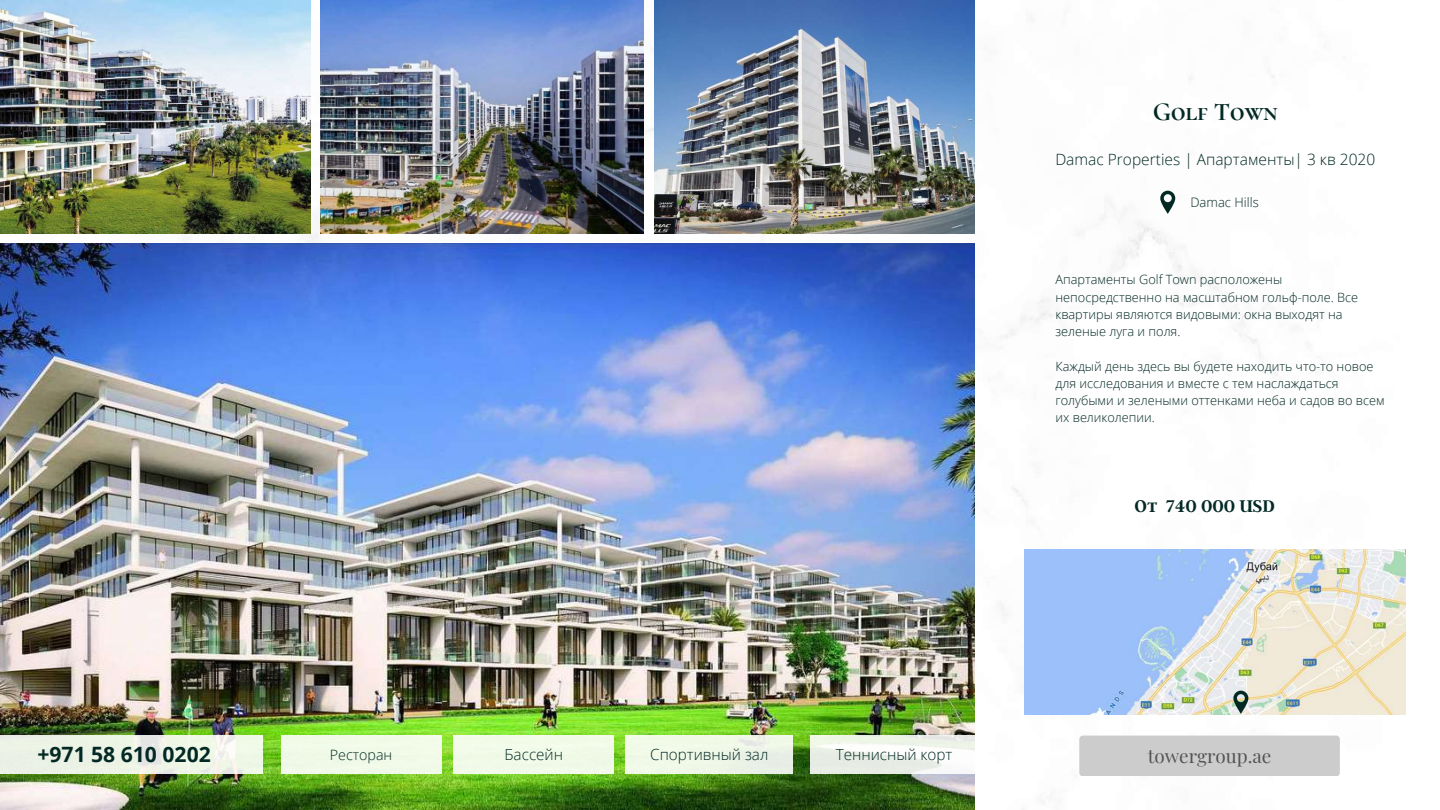
<style>
.page{position:relative;width:1440px;height:810px;background:#fff}
.page>*{position:absolute;margin:0;border:0;box-sizing:border-box;transform-origin:0 0}
.t1{font:700 25.4px "Cormorant SC";color:#022924}
.t2{font:700 21.1px "Open Sans";color:#022924}
.t3{font:18.9px "Playfair Display";color:#545454}
.t4{font:600 18.8px "Argent CF";color:#022924}
.t5{font:300 15.5px "Open Sans";color:#022924}
.t6{font:300 15.3px "Open Sans";color:#022924}
.t7{font:300 14.3px "Open Sans";color:#022924}
.t8{font:300 13.1px "Open Sans";color:#022924}
.t9{font:300 12.8px/17.2px "Open Sans";color:#022924}
</style>
<div class="page">
<img style="left:0;top:0;width:1406px;height:810px">
<img style="left:0;top:244px;width:974px;height:566px">
<img style="left:0;top:0;width:311px;height:233px">
<img style="left:321px;top:0;width:322px;height:234px">
<img style="left:654px;top:0;width:320px;height:233px">
<div style="left:1079px;top:736px;width:261px;height:40px;background:#ccc;border-radius:4px"></div>
<svg style="left:1160px;top:191px;width:15px;height:23px"></svg>
<svg style="left:0;top:736px;width:262px;height:38px;fill:#edf4e6"></svg>
<div style="left:281px;top:736px;width:160px;height:38px;background:#f1fae8"></div>
<div style="left:454px;top:736px;width:160px;height:38px;background:#f1fae8"></div>
<div style="left:626px;top:736px;width:167px;height:38px;background:#eff8e7"></div>
<svg style="left:810px;top:736px;width:168px;height:38px;fill:#edf3e7"></svg>
<img style="left:1025px;top:549px;width:381px;height:165px">
<svg style="left:1233px;top:691px;width:15px;height:23px"></svg>
<h1 class="t1" style="left:1153px;top:97px;width:127px">Golf Town</h1>
<p class="t5" style="left:1055px;top:148px;width:321px">Damac Properties | Апартаменты| 3 кв 2020</p>
<p class="t8" style="left:1190px;top:193px;width:70px">Damac Hills</p>
<p class="t9" style="left:1056px;top:271px;width:304px">Апартаменты Golf Town расположены непосредственно на масштабном гольф-поле. Все квартиры являются видовыми: окна выходят на зеленые луга и поля.</p>
<p class="t9" style="left:1056px;top:357px;width:331px">Каждый день здесь вы будете находить что-то новое для исследования и вместе с тем наслаждаться голубыми и зелеными оттенками неба и садов во всем их великолепии.</p>
<h3 class="t4" style="left:1135px;top:494px;width:142px">От 740 000 USD</h3>
<h2 class="t2" style="left:37px;top:740px;width:175px">+971 58 610 0202</h2>
<p class="t7" style="left:330px;top:744px;width:64px">Ресторан</p>
<p class="t6" style="left:505px;top:744px;width:60px">Бассейн</p>
<p class="t6" style="left:650px;top:744px;width:120px">Спортивный зал</p>
<p class="t6" style="left:836px;top:744px;width:118px">Теннисный корт</p>
<h3 class="t3" style="left:1148px;top:743px;width:125px">towergroup.ae</h3>
</div>
